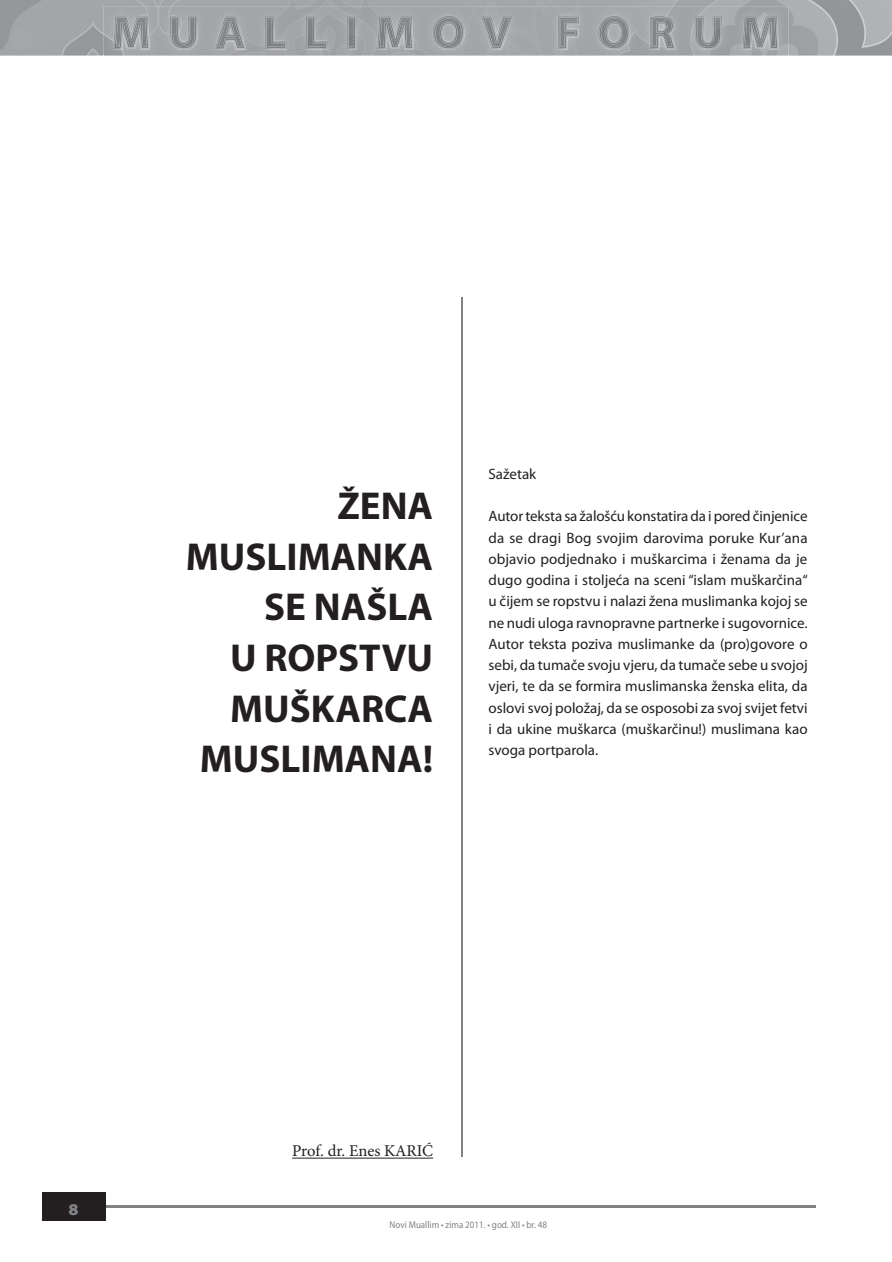
<style>
.page{position:relative;width:892px;height:1262px;background:#fff}
.page>*{position:absolute;margin:0;border:0;box-sizing:border-box;transform-origin:0 0}
.t1{font:700 39px/50.7px "Myriad Pro";color:#231f20;text-align:right}
.t2{font:16.5px "Minion Pro";letter-spacing:-.005em;color:#231f20}
.t3{font:900 semi-expanded 16.5px "Myriad Pro";color:#808285}
.t4{font:15px/21.3px "Myriad Pro";color:#231f20;text-align:justify}
.t5{font:9.9px "Myriad Pro";color:#808285;scale:.91 1}
</style>
<div class="page">
<hr style="left:105px;top:1204px;width:711px;height:2px;background:#808285">
<div style="left:42px;top:1191px;width:63px;height:29px;background:#231f20"></div>
<hr style="left:292px;top:1157px;width:141px;height:1px;background:#231f20">
<hr style="left:461px;top:297px;width:2px;height:859px;background:#808285">
<img style="left:0;top:0;width:891px;height:56px">
<img style="left:104px;top:6px;width:684px;height:50px">
<img style="left:598px;top:16px;width:32px;height:34px">
<img style="left:432px;top:16px;width:32px;height:34px">
<img style="left:649px;top:16px;width:27px;height:33px">
<img style="left:742px;top:16px;width:36px;height:33px">
<img style="left:694px;top:16px;width:27px;height:34px">
<img style="left:557px;top:16px;width:22px;height:33px">
<img style="left:480px;top:16px;width:33px;height:33px">
<img style="left:377px;top:16px;width:36px;height:33px">
<img style="left:347px;top:16px;width:10px;height:33px">
<img style="left:306px;top:16px;width:22px;height:33px">
<img style="left:265px;top:16px;width:22px;height:33px">
<img style="left:215px;top:16px;width:31px;height:33px">
<img style="left:170px;top:16px;width:28px;height:34px">
<img style="left:113px;top:16px;width:37px;height:33px">
<img style="left:599px;top:17px;width:29px;height:31px">
<img style="left:434px;top:17px;width:29px;height:31px">
<img style="left:651px;top:17px;width:23px;height:31px">
<img style="left:743px;top:18px;width:34px;height:30px">
<img style="left:695px;top:18px;width:25px;height:30px">
<img style="left:559px;top:18px;width:18px;height:30px">
<img style="left:482px;top:18px;width:28px;height:30px">
<img style="left:378px;top:18px;width:34px;height:30px">
<img style="left:348px;top:18px;width:7px;height:30px">
<img style="left:307px;top:18px;width:19px;height:30px">
<img style="left:266px;top:18px;width:19px;height:30px">
<img style="left:217px;top:18px;width:27px;height:30px">
<img style="left:171px;top:18px;width:25px;height:30px">
<img style="left:115px;top:18px;width:33px;height:30px">
<svg style="left:656px;top:21px;width:11px;height:12px"></svg>
<img style="left:605px;top:21px;width:17px;height:24px">
<img style="left:439px;top:21px;width:18px;height:24px">
<img style="left:225px;top:21px;width:10px;height:16px">
<h1 class="t1" style="left:186px;top:479px;width:249px">ŽENA<br>MUSLIMANKA<br>SE NAŠLA<br>U ROPSTVU<br>MUŠKARCA<br>MUSLIMANA!</h1>
<p class="t4" style="left:488px;top:462px;width:49px">Sažetak</p>
<p class="t4" style="left:488px;top:505px;width:320px">Autor teksta sa žalošću konstatira da i pored činjenice da se dragi Bog svojim darovima poruke Kur’ana objavio podjednako i muškarcima i ženama da je dugo godina i stoljeća na sceni “islam muškarčina“ u čijem se ropstvu i nalazi žena muslimanka kojoj se ne nudi uloga ravnopravne partnerke i sugovornice.<br>Autor teksta poziva muslimanke da (pro)govore o sebi, da tumače svoju vjeru, da tumače sebe u svojoj vjeri, te da se formira muslimanska ženska elita, da oslovi svoj položaj, da se osposobi za svoj svijet fetvi i da ukine muškarca (muškarčinu!) muslimana kao svoga portparola.</p>
<p class="t3" style="left:68px;top:1199px;width:12px">8</p>
<p class="t2" style="left:292px;top:1139px;width:142px">Prof. dr. Enes KARIĆ</p>
<p class="t5" style="left:389px;top:1217px;width:174px">Novi Muallim • zima 2011. • god. XII • br. 48</p>
</div>
